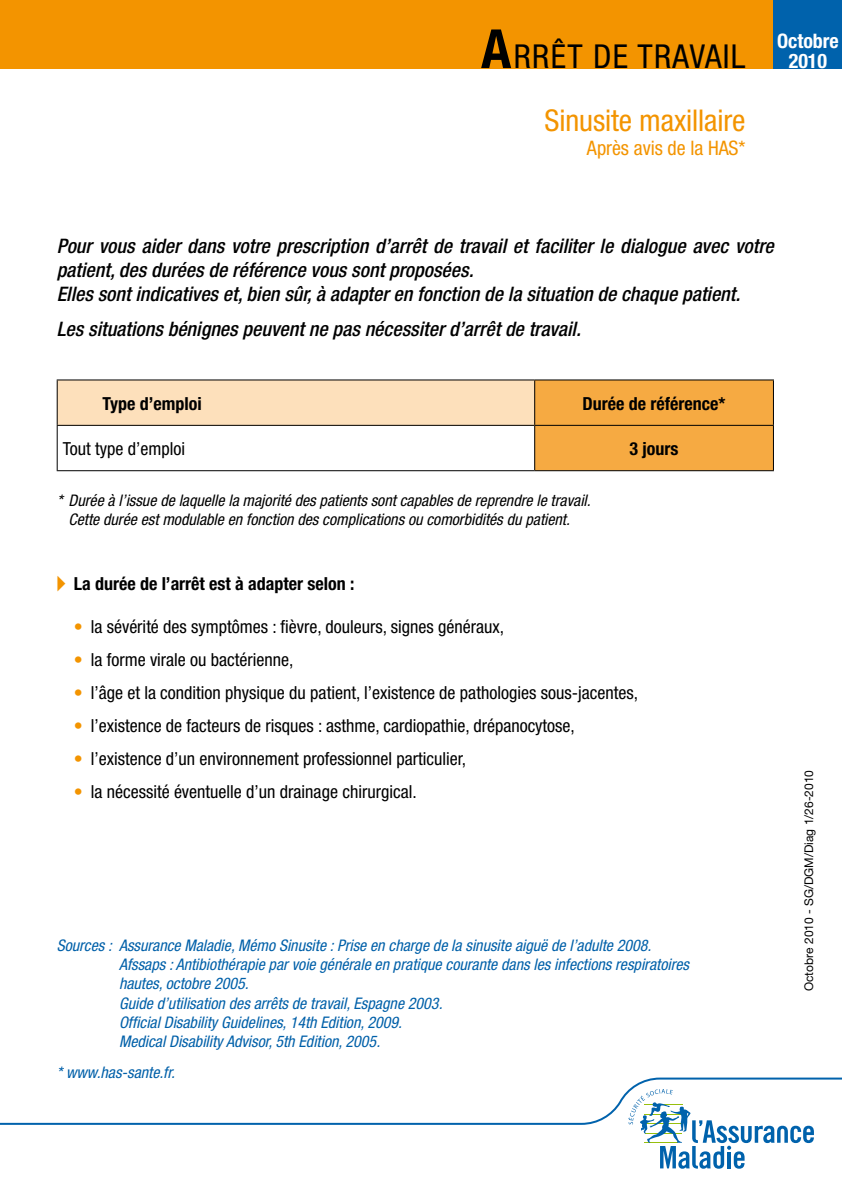
<style>
.page{position:relative;width:842px;height:1191px;background:#fff}
.page>*{position:absolute;margin:0;border:0;box-sizing:border-box;transform-origin:0 0}
.t1{font:condensed 33px "Helvetica Neue";letter-spacing:.075em;color:#000}
.t2{font:condensed 30px "Helvetica Neue";letter-spacing:-.005em;color:#f39400}
.t3{font:italic 500 condensed 20px/24px "Helvetica Neue";color:#000}
.t4{font:condensed 20px "Helvetica Neue LT Std";letter-spacing:-.005em;color:#f39400}
.t5{font:700 condensed 20px/20px "Helvetica Neue";color:#fff;text-align:center}
.t6{font:condensed 18px "Helvetica Neue";color:#000}
.t7{font:700 condensed 18px "Helvetica Neue";color:#000}
.t8{font:italic condensed 16px/19.2px "Helvetica Neue";color:#0060a9}
.t9{font:italic condensed 16px/19.2px "Helvetica Neue";color:#000;text-align:center}
.t10{font:12px "Helvetica Neue";color:#000}
.s1{font-weight:700;font-size:54px}
.s2{color:#f39400}
</style>
<div class="page">
<svg style="left:641px;top:1125px;width:173px;height:44px"></svg>
<svg style="left:0;top:1077px;width:842px;height:48px"></svg>
<div style="left:57px;top:380px;width:478px;height:45px;background:#fde0bb"></div>
<div style="left:535px;top:380px;width:238px;height:90px;background:#f6aa42"></div>
<hr style="left:57px;top:379px;width:478px;height:1px;background:#000">
<hr style="left:57px;top:380px;width:1px;height:45px;background:#000">
<hr style="left:535px;top:379px;width:239px;height:1px;background:#000">
<hr style="left:534px;top:380px;width:1px;height:45px;background:#000">
<hr style="left:773px;top:380px;width:1px;height:45px;background:#000">
<hr style="left:57px;top:425px;width:478px;height:1px;background:#000">
<hr style="left:57px;top:426px;width:1px;height:44px;background:#000">
<hr style="left:535px;top:425px;width:239px;height:1px;background:#000">
<hr style="left:534px;top:426px;width:1px;height:44px;background:#000">
<hr style="left:773px;top:426px;width:1px;height:44px;background:#000">
<hr style="left:57px;top:470px;width:478px;height:1px;background:#000">
<hr style="left:535px;top:470px;width:239px;height:1px;background:#000">
<div style="left:0;top:0;width:842px;height:68px;background:#f39400"></div>
<div style="left:774px;top:0;width:68px;height:68px;background:#0062ac"></div>
<h1 class="t1" style="left:481px;top:37px;width:258px"><span class="s1">A</span>rrêt de travail</h1>
<p class="t5" style="left:777px;top:31px;width:63px">Octobre<br>2010</p>
<h2 class="t2" style="left:544px;top:103px;width:203px">Sinusite maxillaire</h2>
<p class="t4" style="left:587px;top:137px;width:160px">Après avis de la HAS*</p>
<p class="t3" style="left:57px;top:233px;width:719px">Pour vous aider dans votre prescription d’arrêt de travail et faciliter le dialogue avec votre patient, des durées de référence vous sont proposées.<br>Elles sont indicatives et, bien sûr, à adapter en fonction de la situation de chaque patient.</p>
<p class="t3" style="left:57px;top:317px;width:526px">Les situations bénignes peuvent ne pas nécessiter d’arrêt de travail.</p>
<p class="t7" style="left:103px;top:392px;width:101px">Type d’emploi</p>
<p class="t7" style="left:583px;top:392px;width:144px">Durée de référence*</p>
<p class="t6" style="left:63px;top:438px;width:124px">Tout type d’emploi</p>
<p class="t7" style="left:630px;top:438px;width:50px">3 jours</p>
<p class="t9" style="left:57px;top:490px;width:535px">* Durée à l’issue de laquelle la majorité des patients sont capables de reprendre le travail.<br>Cette durée est modulable en fonction des complications ou comorbidités du patient.</p>
<p class="t7" style="left:74px;top:573px;width:282px">La durée de l’arrêt est à adapter selon :</p>
<p class="t6" style="left:74px;top:616px;width:432px"><span class="s2">•</span> la sévérité des symptômes : fièvre, douleurs, signes généraux,</p>
<p class="t6" style="left:74px;top:649px;width:221px"><span class="s2">•</span> la forme virale ou bactérienne,</p>
<p class="t6" style="left:74px;top:682px;width:566px"><span class="s2">•</span> l’âge et la condition physique du patient, l’existence de pathologies sous-jacentes,</p>
<p class="t6" style="left:74px;top:715px;width:503px"><span class="s2">•</span> l’existence de facteurs de risques : asthme, cardiopathie, drépanocytose,</p>
<p class="t6" style="left:74px;top:748px;width:394px"><span class="s2">•</span> l’existence d’un environnement professionnel particulier,</p>
<p class="t6" style="left:74px;top:781px;width:344px"><span class="s2">•</span> la nécessité éventuelle d’un drainage chirurgical.</p>
<p class="t8" style="left:119px;top:935px;width:571px;text-indent:-62px">Sources : Assurance Maladie, Mémo Sinusite : Prise en charge de la sinusite aiguë de l’adulte 2008.<br>Afssaps : Antibiothérapie par voie générale en pratique courante dans les infections respiratoires hautes, octobre 2005.<br>Guide d’utilisation des arrêts de travail, Espagne 2003.<br>Official Disability Guidelines, 14th Edition, 2009.<br>Medical Disability Advisor, 5th Edition, 2005.</p>
<p class="t8" style="left:57px;top:1062px;width:120px">* www.has-sante.fr.</p>
<p class="t10" style="left:802px;top:991px;width:222px;rotate:-90deg">Octobre 2010 - SG/DGM/Diag 1/26-2010</p>
</div>
